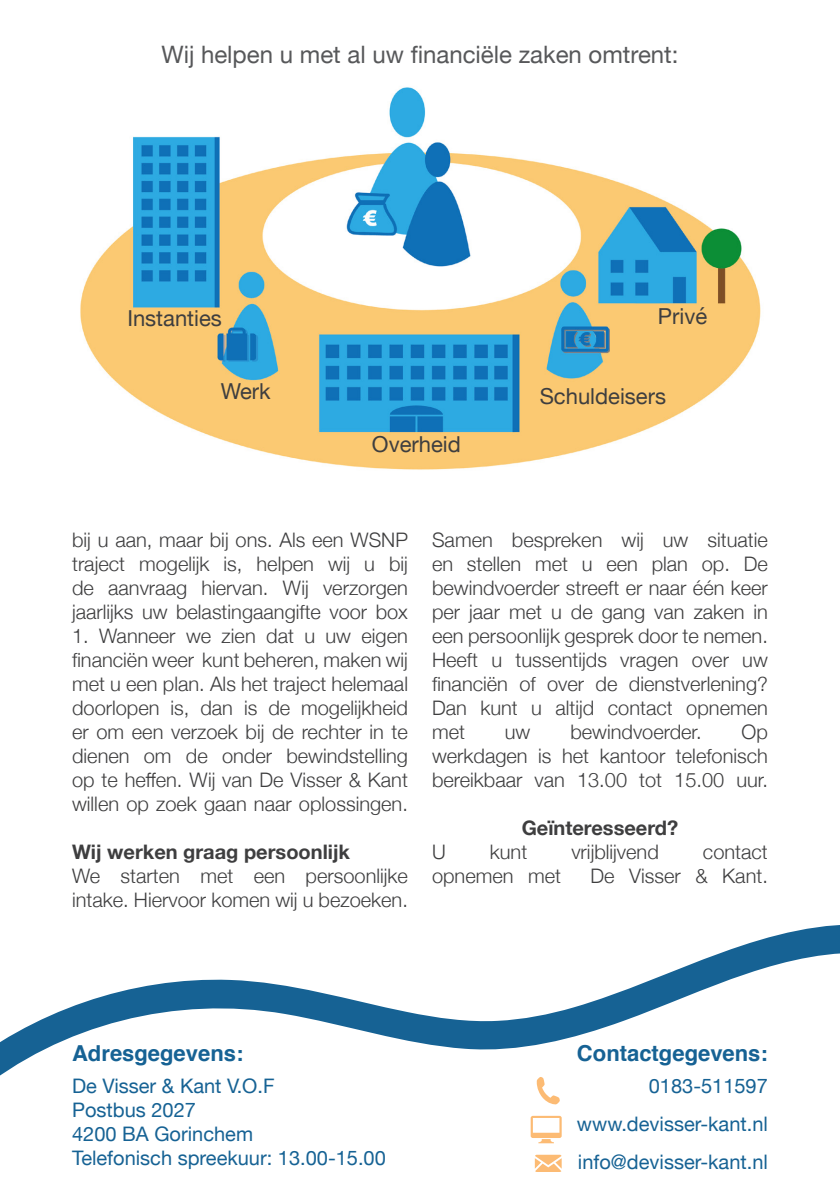
<style>
.page{position:relative;width:840px;height:1191px;background:#fff}
.page>*{position:absolute;margin:0;border:0;box-sizing:border-box;transform-origin:0 0}
.t1{font:24px "Helvetica Neue";color:#57585a}
.t2{font:22px "Helvetica Neue";color:#3e3e3f}
.t3{font:700 22px "Helvetica";color:#166294}
.t4{font:300 20px/24px "Helvetica Neue";color:#3e3e3f;text-align:justify}
.t5{font:20px "Helvetica Neue";color:#166294}
.t6{font:700 20px "Helvetica Neue";color:#3e3e3f}
</style>
<div class="page">
<img style="left:80px;top:87px;width:681px;height:383px">
<svg style="left:0;top:925px;width:839px;height:180px"></svg>
<svg style="left:534px;top:1154px;width:27px;height:18px"></svg>
<svg style="left:530px;top:1115px;width:31px;height:28px"></svg>
<svg style="left:536px;top:1076px;width:24px;height:28px"></svg>
<p class="t1" style="left:161px;top:37px;width:518px">Wij helpen u met al uw financiële zaken omtrent:</p>
<p class="t2" style="left:127px;top:302px;width:96px">Instanties</p>
<p class="t2" style="left:657px;top:301px;width:51px">Privé</p>
<p class="t2" style="left:221px;top:375px;width:51px">Werk</p>
<p class="t2" style="left:372px;top:428px;width:90px">Overheid</p>
<p class="t2" style="left:539px;top:380px;width:128px">Schuldeisers</p>
<p class="t4" style="left:72px;top:526px;width:337px">bij u aan, maar bij ons. Als een WSNP traject mogelijk is, helpen wij u bij de aanvraag hiervan. Wij verzorgen jaarlijks uw belastingaangifte voor box</p>
<p class="t4" style="left:72px;top:622px;width:337px">1. Wanneer we zien dat u uw eigen financiën weer kunt beheren, maken wij met u een plan. Als het traject helemaal doorlopen is, dan is de mogelijkheid er om een verzoek bij de rechter in te dienen om de onder bewindstelling op te heffen. Wij van De Visser &amp; Kant willen op zoek gaan naar oplossingen.</p>
<p class="t6" style="left:72px;top:836px;width:279px">Wij werken graag persoonlijk</p>
<p class="t4" style="left:72px;top:862px;width:337px">We starten met een persoonlijke intake. Hiervoor komen wij u bezoeken.</p>
<p class="t4" style="left:432px;top:526px;width:337px">Samen bespreken wij uw situatie en stellen met u een plan op. De bewindvoerder streeft er naar één keer per jaar met u de gang van zaken in een persoonlijk gesprek door te nemen.<br>Heeft u tussentijds vragen over uw financiën of over de dienstverlening?<br>Dan kunt u altijd contact opnemen met</p>
<p class="t4" style="left:432px;top:718px;width:337px;text-indent:309px">Op werkdagen is het kantoor telefonisch bereikbaar van 13.00 tot 15.00 uur.</p>
<p class="t6" style="left:521px;top:812px;width:158px">Geïnteresseerd?</p>
<p class="t4" style="left:432px;top:838px;width:15px">U</p>
<p class="t4" style="left:489px;top:838px;width:39px">kunt</p>
<p class="t4" style="left:571px;top:838px;width:89px">vrijblijvend</p>
<p class="t4" style="left:702px;top:838px;width:66px">contact</p>
<p class="t4" style="left:432px;top:862px;width:131px">opnemen met</p>
<p class="t4" style="left:590px;top:862px;width:179px">De Visser &amp; Kant.</p>
<p class="t4" style="left:504px;top:718px;width:27px">uw</p>
<p class="t4" style="left:570px;top:718px;width:133px">bewindvoerder.</p>
<p class="t3" style="left:72px;top:1036px;width:173px">Adresgegevens:</p>
<p class="t3" style="left:576px;top:1036px;width:192px">Contactgegevens:</p>
<p class="t5" style="left:72px;top:1071px;width:204px">De Visser &amp; Kant V.O.F</p>
<p class="t5" style="left:72px;top:1095px;width:125px">Postbus 2027</p>
<p class="t5" style="left:72px;top:1119px;width:182px">4200 BA Gorinchem</p>
<p class="t5" style="left:72px;top:1143px;width:315px">Telefonisch spreekuur: 13.00-15.00</p>
<p class="t5" style="left:648px;top:1071px;width:120px">0183-511597</p>
<p class="t5" style="left:576px;top:1109px;width:192px">www.devisser-kant.nl</p>
<p class="t5" style="left:577px;top:1147px;width:191px">info@devisser-kant.nl</p>
</div>
